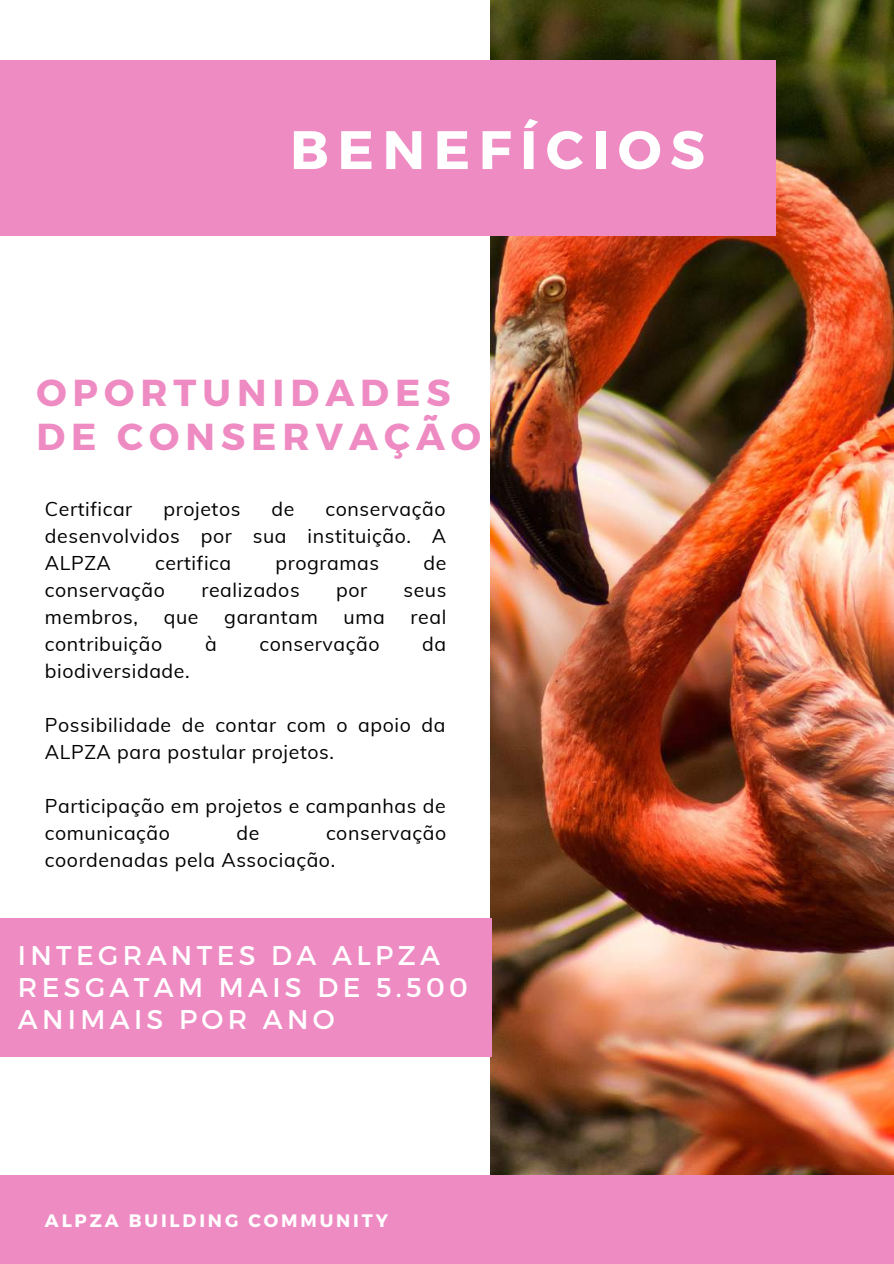
<style>
.page{position:relative;width:894px;height:1264px;background:#fff}
.page>*{position:absolute;margin:0;border:0;box-sizing:border-box;transform-origin:0 0}
.t1{font:700 54px "Montserrat";letter-spacing:.16em;color:#fff}
.t2{font:700 37.5px/44px "Montserrat";letter-spacing:.16em;color:#ee8bc3}
.t3{font:27px/31.5px "Montserrat";letter-spacing:.16em;color:#fff}
.t4{font:19.5px/27px "Muli";letter-spacing:.03em;color:#000}
.t5{font:700 18px "Montserrat";letter-spacing:.16em;color:#fff}
</style>
<div class="page">
<img style="left:491px;top:0;width:402px;height:1175px">
<div style="left:0;top:60px;width:775px;height:175px;background:#ee8bc3"></div>
<div style="left:1px;top:1175px;width:892px;height:88px;background:#ee8bc3"></div>
<div style="left:0;top:917px;width:491px;height:139px;background:#ee8bc3"></div>
<h1 class="t1" style="left:290px;top:115px;width:416px">BENEFÍCIOS</h1>
<h2 class="t2" style="left:36px;top:369px;width:446px">OPORTUNIDADES<br>DE CONSERVAÇÃO</h2>
<p class="t4" style="left:45px;top:495px;width:89px">Certificar</p>
<p class="t4" style="left:163px;top:495px;width:78px">projetos</p>
<p class="t4" style="left:271px;top:495px;width:24px">de</p>
<p class="t4" style="left:45px;top:495px;width:403px;text-align:justify;text-indent:280px">conservação desenvolvidos por sua instituição. A ALPZA</p>
<p class="t4" style="left:155px;top:549px;width:78px">certifica</p>
<p class="t4" style="left:275px;top:549px;width:105px">programas</p>
<p class="t4" style="left:423px;top:549px;width:24px">de</p>
<p class="t4" style="left:45px;top:576px;width:122px">conservação</p>
<p class="t4" style="left:201px;top:576px;width:100px">realizados</p>
<p class="t4" style="left:336px;top:576px;width:33px">por</p>
<p class="t4" style="left:403px;top:576px;width:44px">seus</p>
<p class="t4" style="left:45px;top:603px;width:95px">membros,</p>
<p class="t4" style="left:164px;top:603px;width:36px">que</p>
<p class="t4" style="left:224px;top:603px;width:95px">garantam</p>
<p class="t4" style="left:343px;top:603px;width:43px">uma</p>
<p class="t4" style="left:410px;top:603px;width:37px">real</p>
<p class="t4" style="left:45px;top:630px;width:119px">contribuição</p>
<p class="t4" style="left:205px;top:630px;width:13px">à</p>
<p class="t4" style="left:259px;top:630px;width:122px">conservação</p>
<p class="t4" style="left:422px;top:630px;width:25px">da</p>
<p class="t4" style="left:45px;top:657px;width:146px">biodiversidade.</p>
<p class="t4" style="left:45px;top:711px;width:402px">Possibilidade de contar com o apoio da<br>ALPZA para postular projetos.</p>
<p class="t4" style="left:45px;top:792px;width:402px">Participação em projetos e campanhas de comunicação</p>
<p class="t4" style="left:236px;top:819px;width:24px">de</p>
<p class="t4" style="left:45px;top:819px;width:402px;text-indent:281px">conservação coordenadas pela Associação.</p>
<h3 class="t3" style="left:18px;top:938px;width:451px">INTEGRANTES DA ALPZA<br>RESGATAM MAIS DE 5.500<br>ANIMAIS POR ANO</h3>
<p class="t5" style="left:45px;top:1209px;width:344px">ALPZA BUILDING COMMUNITY</p>
</div>
